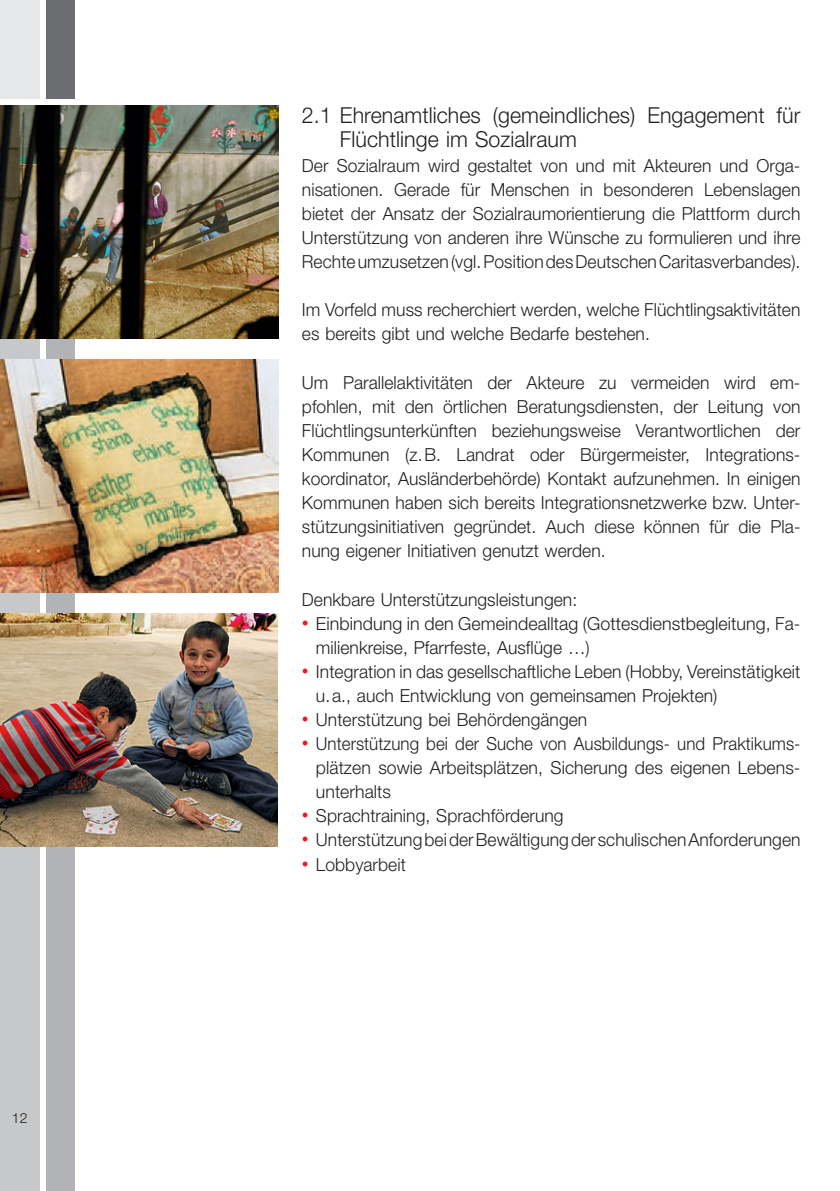
<style>
.page{position:relative;width:840px;height:1191px;background:#fff}
.page>*{position:absolute;margin:0;border:0;box-sizing:border-box;transform-origin:0 0}
.t1{font:300 22px/24px "Helvetica Neue LT";letter-spacing:.005em;color:#231f20}
.t2{font:300 18px/24.2px "Helvetica Neue LT";letter-spacing:.005em;color:#231f20}
.t3{font:300 18px/24px "Helvetica Neue LT";letter-spacing:.005em;color:#231f20;text-align:justify;scale:.94 1}
.t4{font:300 14px "Helvetica Neue LT";color:#231f20}
.s1{font-size:14px;color:#ee1d23}
</style>
<div class="page">
<div style="left:0;top:0;width:40px;height:99px;background:#e6e7e9"></div>
<div style="left:0;top:106px;width:40px;height:1085px;background:#c7c8ca"></div>
<div style="left:47px;top:0;width:28px;height:99px;background:#6c6d70"></div>
<div style="left:47px;top:106px;width:28px;height:1085px;background:#b2b3b7"></div>
<img style="left:0;top:106px;width:278px;height:232px">
<img style="left:0;top:359px;width:278px;height:233px">
<img style="left:0;top:613px;width:278px;height:233px">
<p class="t4" style="left:12px;top:1112px;width:17px">12</p>
<p class="t1" style="left:340px;top:106px;width:461px;text-indent:-38px">2.1 Ehrenamtliches (gemeindliches) Engagement für<br>Flüchtlinge im Sozialraum</p>
<p class="t2" style="left:302px;top:155px;width:499px;text-align:justify">Der Sozialraum wird gestaltet von und mit Akteuren und Orga&shy;nisationen. Gerade für Menschen in besonderen Lebenslagen bietet der Ansatz der Sozialraumorientierung die Plattform durch Unterstützung von anderen ihre Wünsche zu formulieren und ihre Rechte umzusetzen (vgl. Position des Deutschen Caritasverbandes).</p>
<p class="t2" style="left:302px;top:299px;width:499px">Im Vorfeld muss recherchiert werden, welche Flüchtlingsaktivitäten es bereits gibt und welche Bedarfe bestehen.</p>
<p class="t2" style="left:302px;top:372px;width:500px;text-align:justify">Um Parallelaktivitäten der Akteure zu vermeiden wird em&shy;pfohlen, mit den örtlichen Beratungsdiensten, der Leitung von Flüchtlingsunterkünften beziehungsweise Verantwortlichen der Kommunen (z.B. Landrat oder Bürgermeister, Integrations&shy;koordinator, Ausländerbehörde) Kontakt aufzunehmen. In einigen Kommunen haben sich bereits Integrationsnetzwerke bzw. Unter&shy;stützungsinitiativen gegründet. Auch diese können für die Pla&shy;nung eigener Initiativen genutzt werden.</p>
<p class="t2" style="left:302px;top:589px;width:276px">Denkbare Unterstützungsleistungen:</p>
<p class="t2" style="left:316px;top:613px;width:485px;text-indent:-14px"><span class="s1">•</span> Einbindung in den Gemeindealltag (Gottesdienstbegleitung, Fa&shy;milienkreise, Pfarrfeste, Ausflüge …)</p>
<p class="t2" style="left:316px;top:661px;width:485px;text-indent:-14px"><span class="s1">•</span> Integration in das gesellschaftliche Leben (Hobby, Vereinstätigkeit u.a., auch Entwicklung von gemeinsamen Projekten)</p>
<p class="t2" style="left:302px;top:709px;width:287px"><span class="s1">•</span> Unterstützung bei Behördengängen</p>
<p class="t3" style="left:316px;top:733px;width:516px;text-indent:-14px"><span class="s1">•</span> Unterstützung bei der Suche von Ausbildungs- und Praktikums&shy;plätzen sowie Arbeitsplätzen, Sicherung des eigenen Lebens&shy;unterhalts</p>
<p class="t2" style="left:302px;top:805px;width:263px"><span class="s1">•</span> Sprachtraining, Sprachförderung</p>
<p class="t2" style="left:302px;top:829px;width:500px"><span class="s1">•</span> Unterstützung bei der Bewältigung der schulischen Anforderungen</p>
<p class="t2" style="left:302px;top:854px;width:105px"><span class="s1">•</span> Lobbyarbeit</p>
</div>
